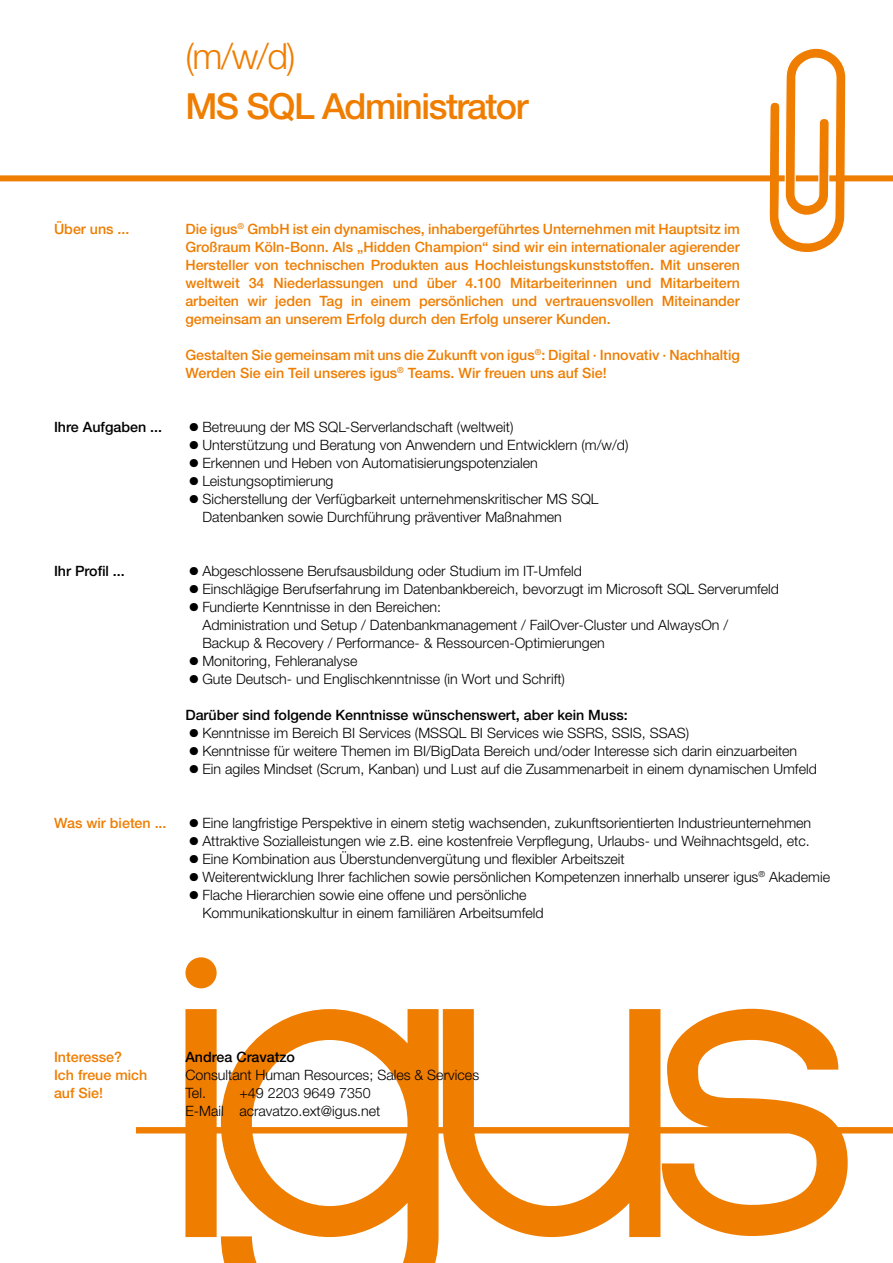
<style>
.page{position:relative;width:893px;height:1263px;background:#fff}
.page>*{position:absolute;margin:0;border:0;box-sizing:border-box;transform-origin:0 0}
.t1{font:500 36px "Helvetica Neue LTW1 G";letter-spacing:-.04em;color:#ef7d00}
.t2{font:300 36px "Helvetica Neue LTW1 G";color:#ef7d00}
.t3{font:300 14.25px/18px "Helvetica Neue LTW1 G";color:#000}
.t4{font:500 14.25px/18px "Helvetica Neue LTW1 G";color:#ef7d00}
.t5{font:500 14.25px "Helvetica Neue LTW1 G";color:#000}
</style>
<div class="page">
<div style="left:0;top:175px;width:893px;height:6px;background:#ef7d00"></div>
<svg style="left:769px;top:48px;width:77px;height:205px"></svg>
<div style="left:185px;top:957px;width:32px;height:31px;background:#ef7d00;border-radius:50%"></div>
<svg style="left:136px;top:1009px;width:757px;height:254px"></svg>
<h1 class="t2" style="left:185px;top:34px;width:112px">(m/w/d)</h1>
<h1 class="t1" style="left:185px;top:85px;width:345px">MS SQL Administrator</h1>
<p class="t4" style="left:54px;top:220px;width:77px">Über uns ...</p>
<p class="t4" style="left:185px;top:220px;width:556px;text-align:justify">Die igus<sup>®</sup> GmbH ist ein dynamisches, inhabergeführtes Unternehmen mit Hauptsitz im Großraum Köln-Bonn. Als „Hidden Champion“ sind wir ein internationaler agierender Hersteller von technischen Produkten aus Hochleistungskunststoffen. Mit unseren weltweit 34 Niederlassungen und über 4.100 Mitarbeiterinnen und Mitarbeitern arbeiten wir jeden Tag in einem persönlichen und vertrauensvollen Miteinander gemeinsam an unserem Erfolg durch den Erfolg unserer Kunden.</p>
<p class="t4" style="left:185px;top:346px;width:556px">Gestalten Sie gemeinsam mit uns die Zukunft von igus<sup>®</sup>: Digital · Innovativ · Nachhaltig<br>Werden Sie ein Teil unseres igus<sup>®</sup> Teams. Wir freuen uns auf Sie!</p>
<p class="t5" style="left:54px;top:418px;width:110px">Ihre Aufgaben ...</p>
<p class="t3" style="left:190px;top:418px;width:325px">● Betreuung der MS SQL-Serverlandschaft (weltweit)</p>
<p class="t3" style="left:190px;top:436px;width:440px">● Unterstützung und Beratung von Anwendern und Entwicklern (m/w/d)</p>
<p class="t3" style="left:190px;top:454px;width:350px">● Erkennen und Heben von Automatisierungspotenzialen</p>
<p class="t3" style="left:190px;top:472px;width:145px">● Leistungsoptimierung</p>
<p class="t3" style="left:202px;top:490px;width:398px;text-indent:-13px">● Sicherstellung der Verfügbarkeit unternehmenskritischer MS SQL<br>Datenbanken sowie Durchführung präventiver Maßnahmen</p>
<p class="t5" style="left:54px;top:562px;width:72px">Ihr Profil ...</p>
<p class="t3" style="left:190px;top:562px;width:394px">● Abgeschlossene Berufsausbildung oder Studium im IT-Umfeld</p>
<p class="t3" style="left:190px;top:580px;width:591px">● Einschlägige Berufserfahrung im Datenbankbereich, bevorzugt im Microsoft SQL Serverumfeld</p>
<p class="t3" style="left:202px;top:598px;width:527px;text-indent:-13px">● Fundierte Kenntnisse in den Bereichen:<br>Administration und Setup / Datenbankmanagement / FailOver-Cluster und AlwaysOn /<br>Backup &amp; Recovery / Performance- &amp; Ressourcen-Optimierungen</p>
<p class="t3" style="left:190px;top:652px;width:169px">● Monitoring, Fehleranalyse</p>
<p class="t3" style="left:190px;top:670px;width:377px">● Gute Deutsch- und Englischkenntnisse (in Wort und Schrift)</p>
<p class="t5" style="left:185px;top:706px;width:444px">Darüber sind folgende Kenntnisse wünschenswert, aber kein Muss:</p>
<p class="t3" style="left:190px;top:724px;width:501px">● Kenntnisse im Bereich BI Services (MSSQL BI Services wie SSRS, SSIS, SSAS)</p>
<p class="t3" style="left:190px;top:742px;width:609px">● Kenntnisse für weitere Themen im BI/BigData Bereich und/oder Interesse sich darin einzuarbeiten</p>
<p class="t3" style="left:190px;top:760px;width:629px">● Ein agiles Mindset (Scrum, Kanban) und Lust auf die Zusammenarbeit in einem dynamischen Umfeld</p>
<p class="t4" style="left:54px;top:814px;width:114px">Was wir bieten ...</p>
<p class="t3" style="left:190px;top:814px;width:623px">● Eine langfristige Perspektive in einem stetig wachsenden, zukunftsorientierten Industrieunternehmen</p>
<p class="t3" style="left:190px;top:832px;width:622px">● Attraktive Sozialleistungen wie z.B. eine kostenfreie Verpflegung, Urlaubs- und Weihnachtsgeld, etc.</p>
<p class="t3" style="left:190px;top:850px;width:437px">● Eine Kombination aus Überstundenvergütung und flexibler Arbeitszeit</p>
<p class="t3" style="left:190px;top:868px;width:642px">● Weiterentwicklung Ihrer fachlichen sowie persönlichen Kompetenzen innerhalb unserer igus<sup>®</sup> Akademie</p>
<p class="t3" style="left:202px;top:886px;width:343px;text-indent:-13px">● Flache Hierarchien sowie eine offene und persönliche<br>Kommunikationskultur in einem familiären Arbeitsumfeld</p>
<p class="t4" style="left:54px;top:1048px;width:95px">Interesse?<br>Ich freue mich auf Sie!</p>
<p class="t5" style="left:185px;top:1048px;width:111px">Andrea Cravatzo</p>
<p class="t3" style="left:185px;top:1066px;width:295px">Consultant Human Resources; Sales &amp; Services<br>Tel.</p>
<p class="t3" style="left:185px;top:1084px;width:197px;text-indent:54px">+49 2203 9649 7350<br>E-Mail acravatzo.ext@igus.net</p>
</div>
